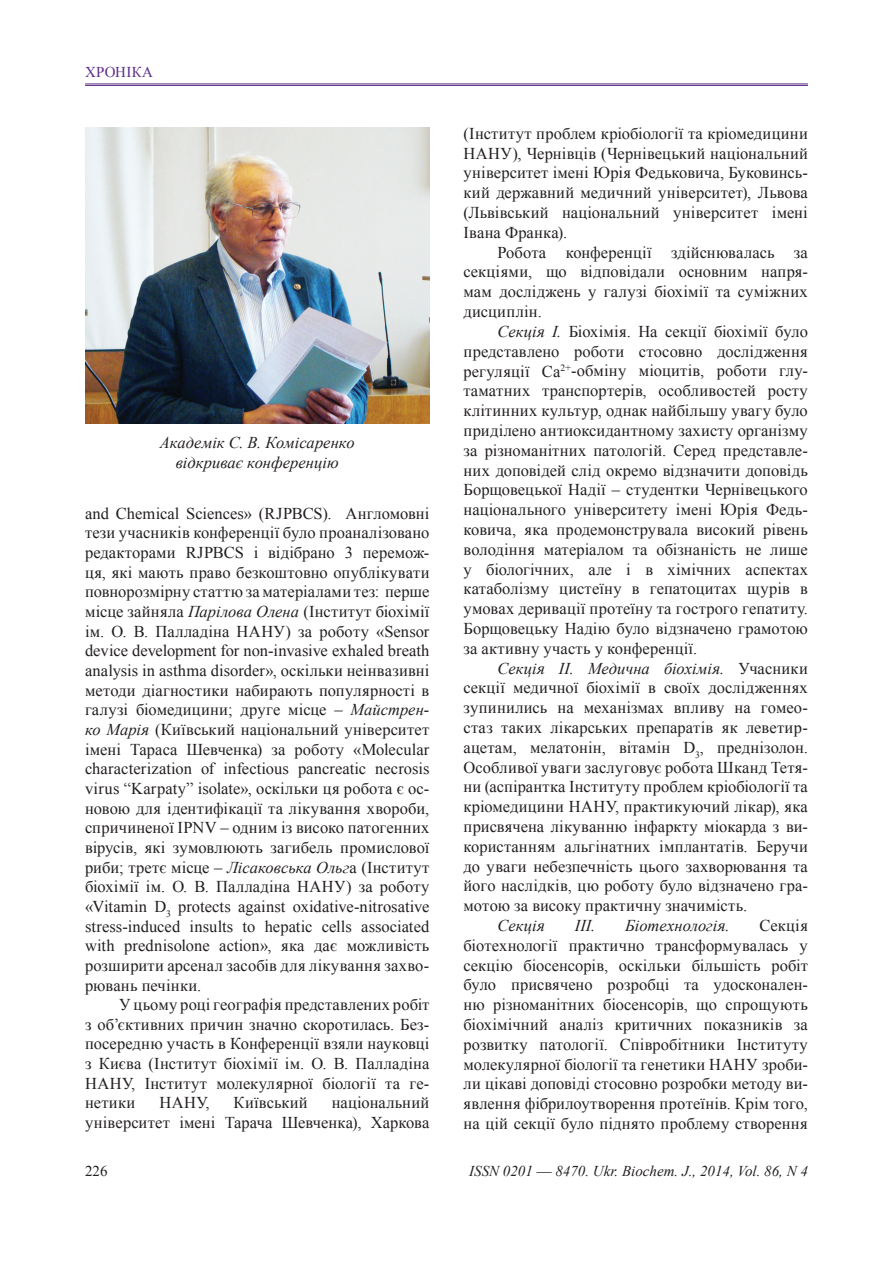
<style>
.page{position:relative;width:893px;height:1263px;background:#fff}
.page>*{position:absolute;margin:0;border:0;box-sizing:border-box;transform-origin:0 0}
.t1{font:16.5px/19.8px "Times New Roman";letter-spacing:.01em;color:#231f20;text-align:justify}
.t2{font:italic 16.5px/19.8px "Times New Roman";color:#231f20;text-align:center}
.t3{font:italic 15px "Times New Roman";color:#231f20}
.t4{font:15px "Times New Roman";color:#5d2e86}
.t5{font:15px "Times New Roman";color:#231f20}
.s1{font-style:italic}
.s2{font-style:normal}
</style>
<div class="page">
<hr style="left:85px;top:84px;width:723px;height:1px;background:#5d2e86">
<hr style="left:85px;top:85px;width:723px;height:1px;background:#5d2e86">
<img style="left:85px;top:128px;width:344px;height:295px">
<p class="t4" style="left:85px;top:62px;width:11px">хроніка</p>
<p class="t2" style="left:160px;top:432px;width:196px">Академік С. В. Комісаренко відкриває конференцію</p>
<p class="t1" style="left:85px;top:503px;width:346px">and Chemical Sciences» (RJPBCS). Англомовні тези учасників конференції було проаналізовано редакторами RJPBCS і відібрано 3 перемож&shy;ця, які мають право безкоштовно опублікувати повнорозмірну статтю за матеріалами тез: перше місце зайняла <span class="s1">Парілова Олена</span> (Інститут біохімії ім. О. В. Палладіна НАНУ) за роботу «Sensor device development for non-invasive exhaled breath analysis in asthma disorder», оскільки неінвазивні методи діагностики набирають популярності в галузі біомедицини; друге місце – <span class="s1">Майстрен&shy;ко Марія</span> (Київський національний університет імені Тараса Шевченка) за роботу «Molecular characterization of infectious pancreatic necrosis virus “Karpaty” isolate», оскільки ця робота є ос&shy;новою для ідентифікації та лікування хвороби, спричиненої IPNV – одним із високо патогенних вірусів, які зумовлюють загибель промислової риби; третє місце – <span class="s1">Лісаковська Ольг</span>а (Інститут біохімії ім. О. В. Палладіна НАНУ) за роботу «Vitamin D<sub>3</sub> protects against oxidative-nitrosative stress-induced insults to hepatic cells associated with prednisolone action», яка дає можливість розширити арсенал засобів для лікування захво&shy;рювань печінки.</p>
<p class="t1" style="left:85px;top:994px;width:346px;text-indent:34px">У цьому році географія представлених робіт з об’єктивних причин значно скоротилась. Без&shy;посередню участь в Конференції взяли науковці з Києва (Інститут біохімії ім. О. В. Палладіна НАНУ, Інститут молекулярної біології та ге&shy;нетики</p>
<p class="t1" style="left:85px;top:1093px;width:346px;text-align:right">національний<br>університет імені Тарача Шевченка), Харкова</p>
<p class="t1" style="left:159px;top:1093px;width:52px">НАНУ,</p>
<p class="t1" style="left:234px;top:1093px;width:76px">Київський</p>
<p class="t1" style="left:463px;top:123px;width:346px">(Інститут проблем кріобіології та кріомедицини НАНУ), Чернівців (Чернівецький національний університет імені Юрія Федьковича, Буковинсь&shy;кий державний медичний університет), Львова (Львівський національний університет імені Івана Франка).</p>
<p class="t1" style="left:463px;top:242px;width:346px;text-indent:34px">Робота конференції здійснювалась за секціями, що відповідали основним напря&shy;мам досліджень у галузі біохімії та суміжних дисциплін.</p>
<p class="t1" style="left:463px;top:321px;width:346px;text-indent:34px"><span class="s1">Секція І.</span> Біохімія. На секції біохімії було представлено роботи стосовно дослідження регуляції Са<sup>2+</sup>-обміну міоцитів, роботи глу&shy;таматних транспортерів, особливостей росту клітинних культур, однак найбільшу увагу було приділено антиоксидантному захисту організму за різноманітних патологій. Серед представле&shy;них доповідей слід окремо відзначити доповідь Борщовецької Надії – студентки Чернівецького національного університету імені Юрія Федь&shy;ковича, яка продемонструвала високий рівень володіння матеріалом та обізнаність не лише у біологічних, але і в хімічних аспектах катаболізму цистеїну в гепатоцитах щурів в умовах деривації протеїну та гострого гепатиту.<br>Борщовецьку Надію було відзначено грамотою за активну участь у конференції.</p>
<p class="t1" style="left:463px;top:658px;width:346px;text-indent:34px"><span class="s1">Секція ІІ. Медична біохімія.</span> Учасники секції медичної біохімії в своїх дослідженнях зупинились на механізмах впливу на гомео&shy;стаз таких лікарських препаратів як леветир&shy;ацетам, мелатонін, вітамін D<sub>3</sub>, преднізолон.<br>Особливої уваги заслуговує робота Шканд Тетя&shy;ни (аспірантка Інституту проблем кріобіології та кріомедицини НАНУ, практикуючий лікар), яка присвячена лікуванню інфаркту міокарда з ви&shy;користанням альгінатних імплантатів. Беручи до уваги небезпечність цього захворювання та його наслідків, цю роботу було відзначено гра&shy;мотою за високу практичну значимість.</p>
<p class="t2" style="left:497px;top:915px;width:49px">Секція</p>
<p class="t2" style="left:575px;top:915px;width:22px">ІІІ.</p>
<p class="t2" style="left:625px;top:915px;width:106px">Біотехнологія.</p>
<p class="t1" style="left:463px;top:915px;width:346px;text-indent:296px">Секція біотехнології практично трансформувалась у секцію біосенсорів, оскільки більшість робіт було присвячено розробці та удосконален&shy;ню різноманітних біосенсорів, що спрощують біохімічний аналіз критичних показників за розвитку патології. Співробітники Інституту молекулярної біології та генетики НАНУ зроби&shy;ли цікаві доповіді стосовно розробки методу ви&shy;явлення фібрилоутворення протеїнів. Крім того, на цій секції було піднято проблему створення</p>
<p class="t5" style="left:85px;top:1160px;width:24px">226</p>
<p class="t3" style="left:469px;top:1160px;width:340px">ISSN 0201 <span class="s2">—</span> 8470. Ukr. Biochem. J., 2014, Vol. 86, N 4</p>
</div>
